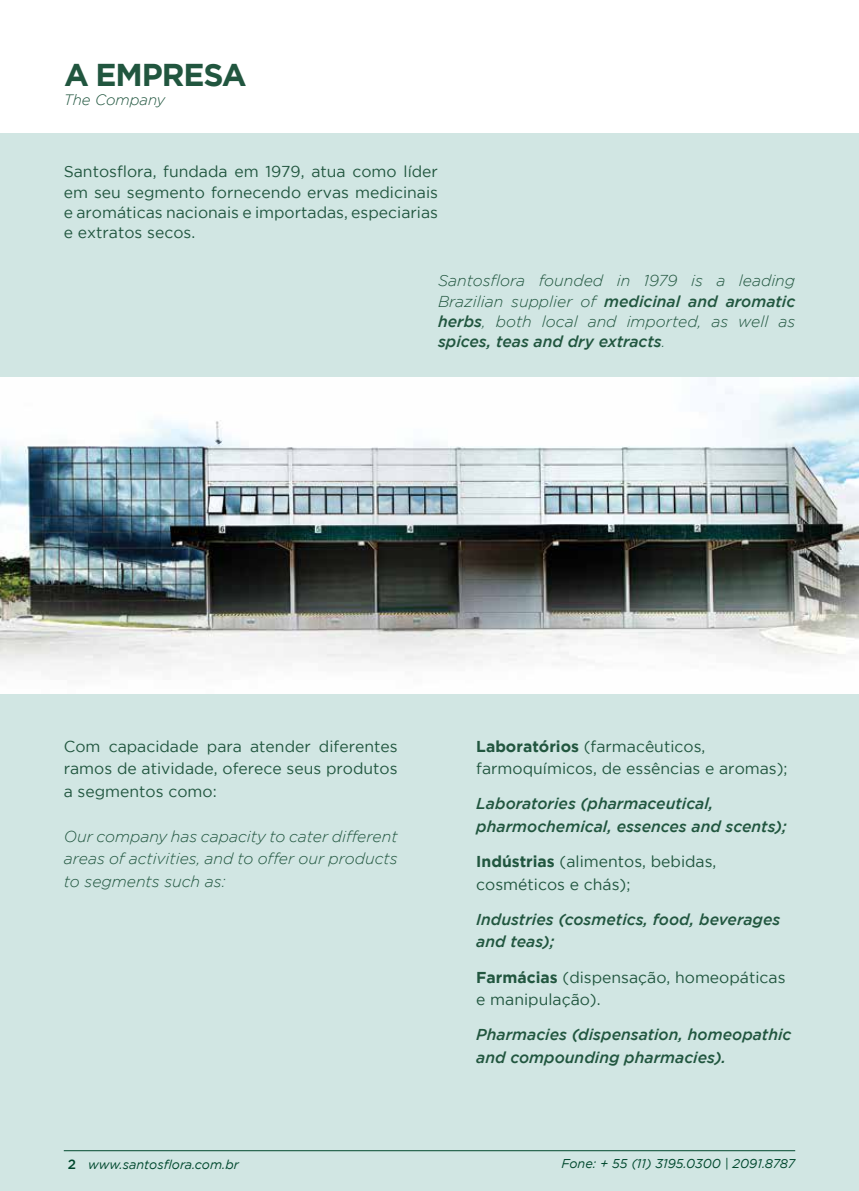
<style>
.page{position:relative;width:859px;height:1191px;background:#fff}
.page>*{position:absolute;margin:0;border:0;box-sizing:border-box;transform-origin:0 0}
.t1{font:700 31.5px "Gotham";letter-spacing:-.035em;color:#21563f}
.t2{font:15.75px/22.5px "Gotham";color:#21563f}
.t3{font:italic 300 15.75px/20.2px "Gotham";color:#21563f;text-align:justify}
.t4{font:italic 500 15.75px/22.5px "Gotham";color:#21563f}
.t5{font:italic 300 15px "Gotham";color:#21563f}
.t6{font:italic 12.75px "Gotham";color:#00482d}
.s1{font-weight:500}
.s2{font-weight:700}
.s3{font-weight:500;font-style:normal;font-size:13.5px}
</style>
<div class="page">
<div style="left:0;top:133px;width:859px;height:1058px;background:#d1e6e3"></div>
<img style="left:0;top:378px;width:859px;height:315px">
<hr style="left:64px;top:1150px;width:731px;height:1px;background:#00482d">
<h1 class="t1" style="left:64px;top:57px;width:178px">A EMPRESA</h1>
<p class="t5" style="left:64px;top:92px;width:103px">The Company</p>
<p class="t2" style="left:64px;top:161px;width:376px;line-height:20.2px;text-align:justify">Santosflora, fundada em 1979, atua como líder em seu segmento fornecendo ervas medicinais e aromáticas nacionais e importadas, especiarias e extratos secos.</p>
<p class="t3" style="left:438px;top:271px;width:359px">Santosflora founded in 1979 is a leading Brazilian supplier of <span class="s1">medicinal and aromatic herbs</span>, both local and imported, as well as <span class="s1">spices, teas and dry extracts</span>.</p>
<p class="t2" style="left:64px;top:734px;width:335px;text-align:justify">Com capacidade para atender diferentes ramos de atividade, oferece seus produtos a segmentos como:</p>
<p class="t3" style="left:64px;top:825px;width:335px;line-height:22.5px">Our company has capacity to cater different areas of activities, and to offer our products to segments such as:</p>
<p class="t2" style="left:476px;top:734px;width:313px"><span class="s2">Laboratórios</span> (farmacêuticos, farmoquímicos, de essências e aromas);</p>
<p class="t4" style="left:476px;top:792px;width:312px">Laboratories (pharmaceutical, pharmochemical, essences and scents);</p>
<p class="t2" style="left:476px;top:850px;width:242px"><span class="s2">Indústrias</span> (alimentos, bebidas, cosméticos e chás);</p>
<p class="t4" style="left:476px;top:908px;width:306px">Industries (cosmetics, food, beverages and teas);</p>
<p class="t2" style="left:476px;top:965px;width:311px"><span class="s2">Farmácias</span> (dispensação, homeopáticas e manipulação).</p>
<p class="t4" style="left:476px;top:1023px;width:317px">Pharmacies (dispensation, homeopathic and compounding pharmacies).</p>
<p class="t6" style="left:68px;top:1157px;width:173px"><span class="s3">2</span> www.santosflora.com.br</p>
<p class="t6" style="left:561px;top:1156px;width:235px">Fone: + 55 (11) 3195.0300 | 2091.8787</p>
</div>
